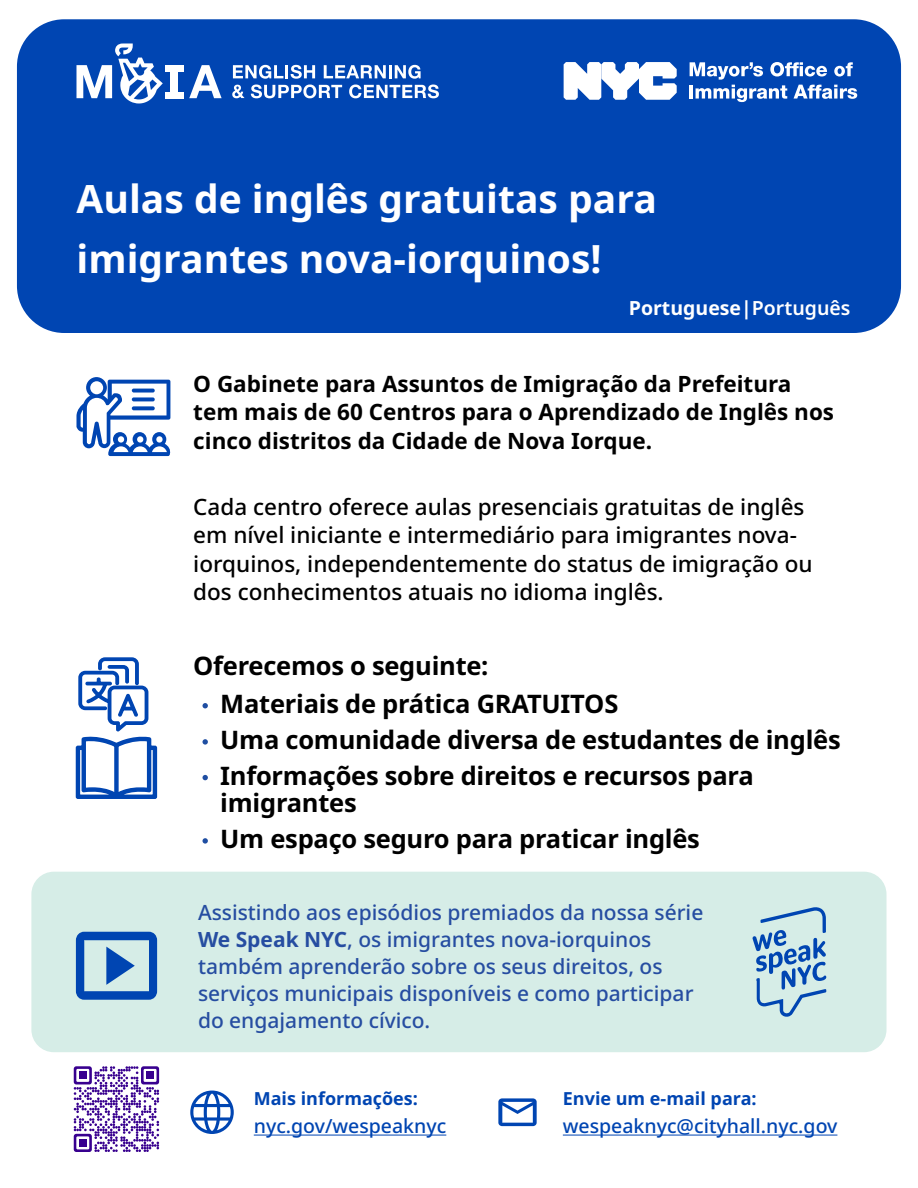
<style>
.page{position:relative;width:918px;height:1188px;background:#fff}
.page>*{position:absolute;margin:0;border:0;box-sizing:border-box;transform-origin:0 0}
.t1{font:700 39px/59.6px "Noto Sans";color:#fff}
.t2{font:700 25.5px/36.5px "Noto Sans";letter-spacing:-.01em;color:#000}
.t3{font:500 22.5px/28.5px "Noto Sans";color:#000}
.t4{font:700 22.5px/28.5px "Noto Sans";color:#000}
.t5{font:500 21px/27px "Noto Sans";color:#264da1}
.t6{font:500 19.5px "Noto Sans";color:#0045b2}
.t7{font:700 19.5px "Noto Sans";color:#fff}
.t8{font:700 18px "Noto Sans";color:#0045b2}
.s1{font-weight:600}
.s2{font-weight:700}
</style>
<div class="page">
<div style="left:17px;top:19px;width:884px;height:314px;background:#0045b2;border-radius:47px"></div>
<div style="left:31px;top:872px;width:856px;height:180px;background:#d6ede7;border-radius:22px"></div>
<svg style="left:75px;top:657px;width:83px;height:142px"></svg>
<svg style="left:690px;top:62px;width:167px;height:40px"></svg>
<svg style="left:564px;top:62px;width:113px;height:38px"></svg>
<svg style="left:233px;top:65px;width:82px;height:14px"></svg>
<svg style="left:324px;top:65px;width:97px;height:14px"></svg>
<svg style="left:232px;top:85px;width:13px;height:13px"></svg>
<svg style="left:251px;top:85px;width:91px;height:13px"></svg>
<svg style="left:349px;top:85px;width:90px;height:13px"></svg>
<svg style="left:76px;top:43px;width:87px;height:60px"></svg>
<div style="left:171px;top:65px;width:7px;height:33px;background:#fff"></div>
<svg style="left:189px;top:65px;width:33px;height:33px"></svg>
<div style="left:165px;top:65px;width:19px;height:6px;background:#fff"></div>
<div style="left:165px;top:92px;width:19px;height:6px;background:#fff"></div>
<hr style="left:254px;top:1135px;width:192px;height:1px;background:#0045b2">
<hr style="left:563px;top:1135px;width:274px;height:1px;background:#0045b2">
<svg style="left:752px;top:907px;width:75px;height:110px"></svg>
<svg style="left:76px;top:932px;width:81px;height:68px"></svg>
<svg style="left:76px;top:377px;width:95px;height:79px"></svg>
<svg style="left:132px;top:389px;width:23px;height:4px"></svg>
<svg style="left:132px;top:397px;width:23px;height:4px"></svg>
<svg style="left:132px;top:406px;width:23px;height:4px"></svg>
<svg style="left:190px;top:1091px;width:44px;height:43px"></svg>
<svg style="left:498px;top:1098px;width:39px;height:28px"></svg>
<svg style="left:74px;top:1066px;width:85px;height:86px"></svg>
<div style="left:79px;top:1139px;width:8px;height:8px;background:#38008f"></div>
<svg style="left:203px;top:703px;width:5px;height:5px"></svg>
<svg style="left:203px;top:775px;width:5px;height:5px"></svg>
<svg style="left:203px;top:739px;width:5px;height:6px"></svg>
<svg style="left:203px;top:838px;width:5px;height:6px"></svg>
<h1 class="t1" style="left:76px;top:170px;width:582px">Aulas de inglês gratuitas para imigrantes nova-iorquinos!</h1>
<p class="t7" style="left:629px;top:294px;width:223px">Portuguese|<span class="s1">Português</span></p>
<p class="t4" style="left:193px;top:370px;width:642px">O Gabinete para Assuntos de Imigração da Prefeitura tem mais de 60 Centros para o Aprendizado de Inglês nos cinco distritos da Cidade de Nova Iorque.</p>
<p class="t3" style="left:193px;top:493px;width:621px">Cada centro oferece aulas presenciais gratuitas de inglês em nível iniciante e intermediário para imigrantes nova&shy;iorquinos, independentemente do status de imigração ou dos conhecimentos atuais no idioma inglês.</p>
<p class="t2" style="left:220px;top:648px;width:622px;text-indent:-27px">Oferecemos o seguinte:<br>Materiais de prática GRATUITOS<br>Uma comunidade diversa de estudantes de inglês Informações sobre direitos e recursos para</p>
<p class="t2" style="left:220px;top:785px;width:481px;line-height:36px">imigrantes<br>Um espaço seguro para praticar inglês</p>
<p class="t5" style="left:198px;top:900px;width:507px">Assistindo aos episódios premiados da nossa série <span class="s2">We Speak NYC</span>, os imigrantes nova-iorquinos também aprenderão sobre os seus direitos, os serviços municipais disponíveis e como participar do engajamento cívico.</p>
<p class="t8" style="left:254px;top:1086px;width:166px">Mais informações:</p>
<p class="t6" style="left:254px;top:1112px;width:194px">nyc.gov/wespeaknyc</p>
<p class="t6" style="left:563px;top:1112px;width:276px">wespeaknyc@cityhall.nyc.gov</p>
<p class="t8" style="left:563px;top:1086px;width:195px">Envie um e-mail para:</p>
</div>
